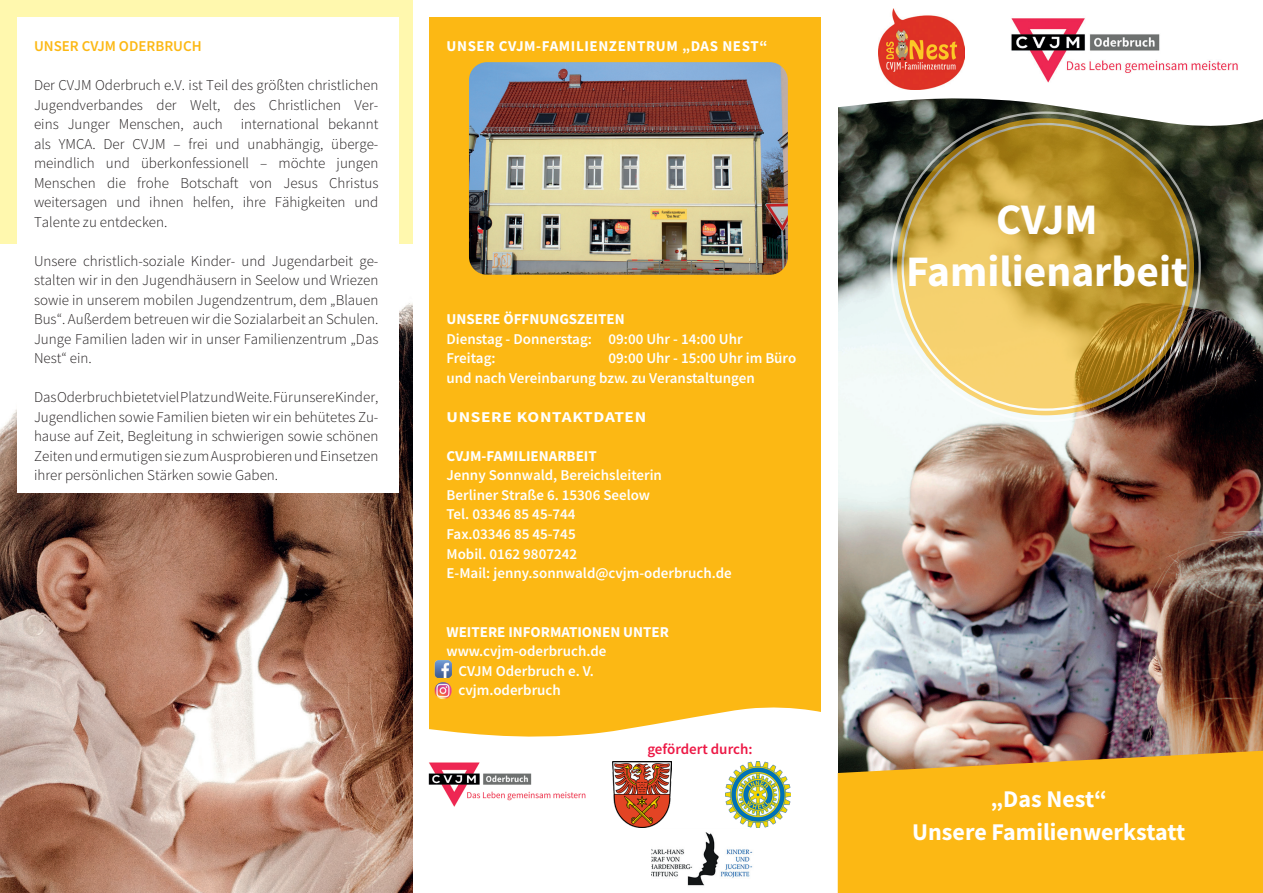
<style>
.page{position:relative;width:1263px;height:893px;background:#fff}
.page>*{position:absolute;margin:0;border:0;box-sizing:border-box;transform-origin:0 0}
.t1{font:700 43.5px "Source Sans Pro";color:#fff}
.t2{font:700 24px "Source Sans Pro";color:#fff}
.t3{font:300 15px/19.5px "Source Sans Pro";color:#231f20;text-align:justify}
.t4{font:600 15px/19.5px "Source Sans Pro";color:#fff}
.t5{font:700 15px "Source Sans Pro";color:#fff}
.t6{font:700 15px "Source Sans Pro";letter-spacing:.04em;color:#fff}
.t7{font:700 15px "Source Sans Pro";letter-spacing:.04em;color:#fff;scale:1.15 1}
.t8{font:600 15px "Source Sans Pro";color:#fcb814}
.t9{font:600 15px "Source Sans Pro";color:#ed1845}
.s1{font-weight:700}
</style>
<div class="page">
<img style="left:0;top:243px;width:412px;height:650px">
<img style="left:838px;top:130px;width:425px;height:620px">
<svg style="left:838px;top:8px;width:425px;height:122px"></svg>
<svg style="left:838px;top:750px;width:425px;height:143px;background:#f3b21b"></svg>
<div style="left:429px;top:17px;width:392px;height:876px;background:#fcb814"></div>
<svg style="left:429px;top:707px;width:409px;height:186px;fill:#fff"></svg>
<div style="left:0;top:0;width:412px;height:243px;background:#fff8ae"></div>
<div style="left:17px;top:17px;width:382px;height:475px;background:#fff"></div>
<img style="left:1007px;top:8px;width:256px;height:85px">
<img style="left:428px;top:754px;width:190px;height:59px">
<img style="left:469px;top:62px;width:319px;height:213px">
<img style="left:435px;top:682px;width:17px;height:17px">
<img style="left:435px;top:661px;width:17px;height:16px">
<svg style="left:897px;top:118px;width:297px;height:297px;background:#caa643"></svg>
<img style="left:879px;top:9px;width:85px;height:80px">
<img style="left:725px;top:762px;width:66px;height:65px">
<img style="left:651px;top:828px;width:118px;height:60px">
<img style="left:613px;top:762px;width:59px;height:65px">
<p class="t8" style="left:34px;top:37px;width:169px">UNSER CVJM ODERBRUCH</p>
<p class="t3" style="left:34px;top:76px;width:346px">Der CVJM Oderbruch e.V. ist Teil des größten christlichen Jugendverbandes der Welt, des Christlichen Ver&shy;eins Junger Menschen, auch international bekannt als YMCA. Der CVJM – frei und unabhängig, überge&shy;meindlich und überkonfessionell – möchte jungen Menschen die frohe Botschaft von Jesus Christus weitersagen und ihnen helfen, ihre Fähigkeiten und Talente zu entdecken.</p>
<p class="t3" style="left:34px;top:251px;width:346px">Unsere christlich-soziale Kinder- und Jugendarbeit ge&shy;stalten wir in den Jugendhäusern in Seelow und Wriezen sowie in unserem mobilen Jugendzentrum, dem „Blauen Bus“. Außerdem betreuen wir die Sozialarbeit an Schulen.<br>Junge Familien laden wir in unser Familienzentrum „Das Nest“ ein.</p>
<p class="t3" style="left:34px;top:388px;width:346px">Das Oderbruch bietet viel Platz und Weite. Für unsere Kinder, Jugendlichen sowie Familien bieten wir ein behütetes Zu&shy;hause auf Zeit, Begleitung in schwierigen sowie schönen Zeiten und ermutigen sie zum Ausprobieren und Einsetzen ihrer persönlichen Stärken sowie Gaben.</p>
<p class="t6" style="left:446px;top:36px;width:322px">UNSER CVJM-FAMILIENZENTRUM „DAS NEST“</p>
<p class="t5" style="left:446px;top:309px;width:180px">UNSERE ÖFFNUNGSZEITEN</p>
<p class="t4" style="left:446px;top:329px;width:298px">Dienstag - Donnerstag: 09:00 Uhr - 14:00 Uhr</p>
<p class="t4" style="left:446px;top:349px;width:51px">Freitag:</p>
<p class="t4" style="left:608px;top:349px;width:189px">09:00 Uhr - 15:00 Uhr im Büro</p>
<p class="t4" style="left:446px;top:368px;width:310px">und nach Vereinbarung bzw. zu Veranstaltungen</p>
<p class="t7" style="left:446px;top:407px;width:175px">UNSERE KONTAKTDATEN</p>
<p class="t4" style="left:446px;top:446px;width:217px"><span class="s1">CVJM-FAMILIENARBEIT<br></span>Jenny Sonnwald, Bereichsleiterin</p>
<p class="t4" style="left:446px;top:485px;width:205px">Berliner Straße 6. 15306 Seelow</p>
<p class="t4" style="left:446px;top:505px;width:131px">Tel. 03346 85 45-744</p>
<p class="t4" style="left:446px;top:524px;width:131px">Fax.03346 85 45-745</p>
<p class="t4" style="left:446px;top:544px;width:132px">Mobil. 0162 9807242</p>
<p class="t4" style="left:446px;top:563px;width:287px">E-Mail: jenny.sonnwald@cvjm-oderbruch.de</p>
<p class="t5" style="left:446px;top:621px;width:224px">WEITERE INFORMATIONEN UNTER</p>
<p class="t4" style="left:446px;top:641px;width:161px">www.cvjm-oderbruch.de</p>
<p class="t4" style="left:458px;top:661px;width:137px">CVJM Oderbruch e. V.</p>
<p class="t4" style="left:458px;top:680px;width:104px">cvjm.oderbruch</p>
<p class="t9" style="left:647px;top:739px;width:107px">gefördert durch:</p>
<p class="t1" style="left:996px;top:190px;width:103px">CVJM</p>
<p class="t1" style="left:906px;top:242px;width:283px">Familienarbeit</p>
<p class="t2" style="left:990px;top:783px;width:118px">„Das Nest“</p>
<p class="t2" style="left:912px;top:816px;width:274px">Unsere Familienwerkstatt</p>
</div>
